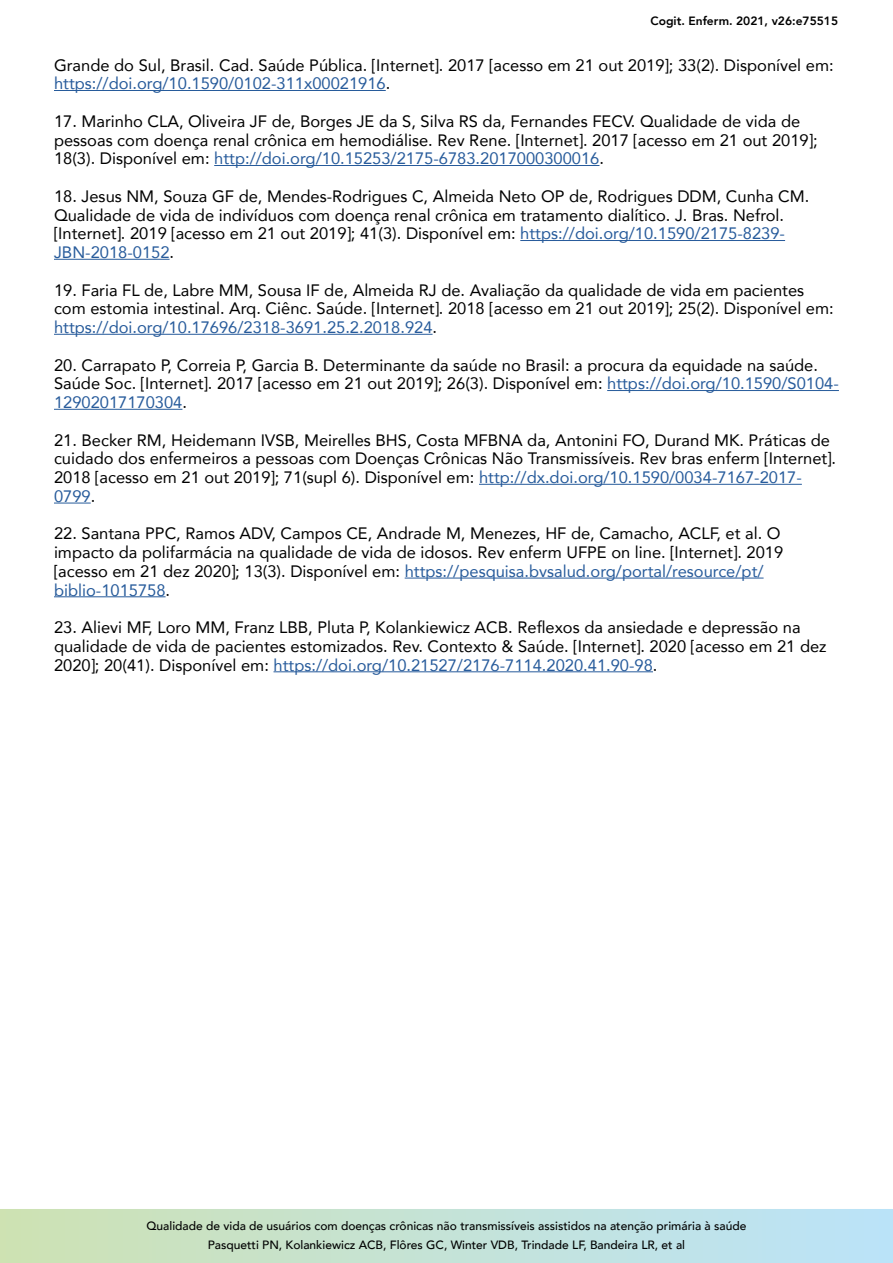
<style>
.page{position:relative;width:893px;height:1263px;background:#fff}
.page>*{position:absolute;margin:0;border:0;box-sizing:border-box;transform-origin:0 0}
.t1{font:16.5px/18.8px "Avenir";color:#000}
.t2{font:500 12px/18.6px "Avenir";color:#000;text-align:center}
.t3{font:800 12px "Avenir";color:#000}
.s1{color:#275b9b}
</style>
<div class="page">
<svg style="left:0;top:1209px;width:893px;height:54px"></svg>
<hr style="left:54px;top:90px;width:332px;height:1px;background:#275b9b">
<hr style="left:214px;top:165px;width:385px;height:1px;background:#275b9b">
<hr style="left:520px;top:240px;width:265px;height:1px;background:#275b9b">
<hr style="left:54px;top:259px;width:116px;height:1px;background:#275b9b">
<hr style="left:54px;top:334px;width:379px;height:1px;background:#275b9b">
<hr style="left:607px;top:390px;width:232px;height:1px;background:#275b9b">
<hr style="left:54px;top:409px;width:128px;height:1px;background:#275b9b">
<hr style="left:479px;top:484px;width:323px;height:1px;background:#275b9b">
<hr style="left:54px;top:503px;width:37px;height:1px;background:#275b9b">
<hr style="left:405px;top:578px;width:359px;height:1px;background:#275b9b">
<hr style="left:54px;top:596px;width:112px;height:1px;background:#275b9b">
<hr style="left:273px;top:671px;width:380px;height:1px;background:#275b9b">
<p class="t3" style="left:650px;top:12px;width:189px">Cogit. Enferm. 2021, v26:e75515</p>
<p class="t1" style="left:54px;top:55px;width:781px">Grande do Sul, Brasil. Cad. Saúde Pública. [Internet]. 2017 [acesso em 21 out 2019]; 33(2). Disponível em: <span class="s1">https://doi.org/10.1590/0102-311x00021916</span>.</p>
<p class="t1" style="left:54px;top:111px;width:765px">17. Marinho CLA, Oliveira JF de, Borges JE da S, Silva RS da, Fernandes FECV. Qualidade de vida de pessoas com doença renal crônica em hemodiálise. Rev Rene. [Internet]. 2017 [acesso em 21 out 2019];<br>18(3). Disponível em: <span class="s1">http://doi.org/10.15253/2175-6783.2017000300016</span>.</p>
<p class="t1" style="left:54px;top:186px;width:757px">18. Jesus NM, Souza GF de, Mendes-Rodrigues C, Almeida Neto OP de, Rodrigues DDM, Cunha CM.<br>Qualidade de vida de indivíduos com doença renal crônica em tratamento dialítico. J. Bras. Nefrol. [Internet]. 2019 [acesso em 21 out 2019]; 41(3). Disponível em: <span class="s1">https://doi.org/10.1590/2175-8239- JBN-2018-0152</span>.</p>
<p class="t1" style="left:54px;top:280px;width:781px">19. Faria FL de, Labre MM, Sousa IF de, Almeida RJ de. Avaliação da qualidade de vida em pacientes com estomia intestinal. Arq. Ciênc. Saúde. [Internet]. 2018 [acesso em 21 out 2019]; 25(2). Disponível em: <span class="s1">https://doi.org/10.17696/2318-3691.25.2.2018.924</span>.</p>
<p class="t1" style="left:54px;top:355px;width:786px">20. Carrapato P, Correia P, Garcia B. Determinante da saúde no Brasil: a procura da equidade na saúde.<br>Saúde Soc. [Internet]. 2017 [acesso em 21 out 2019]; 26(3). Disponível em: <span class="s1">https://doi.org/10.1590/S0104-<br>12902017170304</span>.</p>
<p class="t1" style="left:54px;top:430px;width:784px">21. Becker RM, Heidemann IVSB, Meirelles BHS, Costa MFBNA da, Antonini FO, Durand MK. Práticas de cuidado dos enfermeiros a pessoas com Doenças Crônicas Não Transmissíveis. Rev bras enferm [Internet].<br>2018 [acesso em 21 out 2019]; 71(supl 6). Disponível em: <span class="s1">http://dx.doi.org/10.1590/0034-7167-2017- 0799</span>.</p>
<p class="t1" style="left:54px;top:524px;width:731px">22. Santana PPC, Ramos ADV, Campos CE, Andrade M, Menezes, HF de, Camacho, ACLF, et al. O impacto da polifarmácia na qualidade de vida de idosos. Rev enferm UFPE on line. [Internet]. 2019 [acesso em 21 dez 2020]; 13(3). Disponível em: <span class="s1">https://pesquisa.bvsalud.org/portal/resource/pt/ biblio-1015758</span>.</p>
<p class="t1" style="left:54px;top:617px;width:774px">23. Alievi MF, Loro MM, Franz LBB, Pluta P, Kolankiewicz ACB. Reflexos da ansiedade e depressão na qualidade de vida de pacientes estomizados. Rev. Contexto &amp; Saúde. [Internet]. 2020 [acesso em 21 dez<br>2020]; 20(41). Disponível em: <span class="s1">https://doi.org/10.21527/2176-7114.2020.41.90-98</span>.</p>
<p class="t2" style="left:147px;top:1216px;width:601px">Qualidade de vida de usuários com doenças crônicas não transmissíveis assistidos na atenção primária à saúde<br>Pasquetti PN, Kolankiewicz ACB, Flôres GC, Winter VDB, Trindade LF, Bandeira LR, et al</p>
</div>
